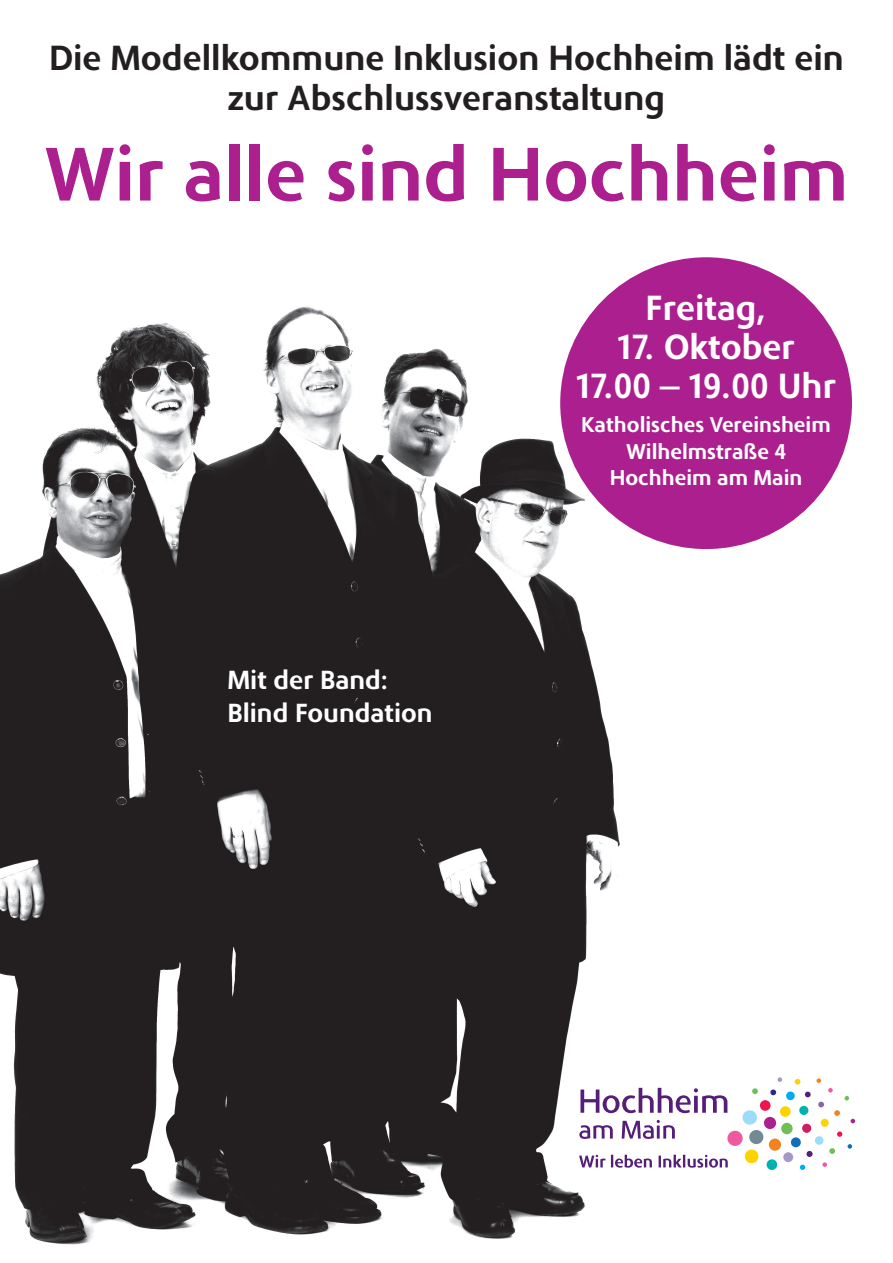
<style>
.page{position:relative;width:893px;height:1263px;background:#fff}
.page>*{position:absolute;margin:0;border:0;box-sizing:border-box;transform-origin:0 0}
.t1{font:700 78px "Phoenica STD";color:#ab208e}
.t2{font:700 36px/40.5px "Phoenica STD";color:#231f20;text-align:center}
.t3{font:700 36px/39px "Phoenica STD";color:#fff;text-align:center}
.t4{font:700 27px/32.4px "Phoenica STD";color:#fff}
.t5{font:700 22.05px/26.5px "Phoenica STD";color:#fff;text-align:center}
</style>
<div class="page">
<img style="left:0;top:264px;width:666px;height:981px">
<div style="left:560px;top:257px;width:292px;height:292px;background:#ab208e;border-radius:50%"></div>
<div style="left:806px;top:1151px;width:7px;height:6px;background:#541e79;border-radius:50%"></div>
<svg style="left:742px;top:1110px;width:15px;height:15px"></svg>
<div style="left:786px;top:1091px;width:9px;height:9px;background:#00aeef;border-radius:50%"></div>
<svg style="left:752px;top:1088px;width:6px;height:6px"></svg>
<div style="left:781px;top:1123px;width:12px;height:11px;background:#6fbf54;border-radius:50%"></div>
<div style="left:802px;top:1123px;width:9px;height:10px;background:#d01b65;border-radius:50%"></div>
<svg style="left:850px;top:1119px;width:5px;height:4px"></svg>
<div style="left:764px;top:1117px;width:12px;height:12px;background:#ab208e;border-radius:50%"></div>
<svg style="left:818px;top:1101px;width:6px;height:6px"></svg>
<svg style="left:805px;top:1091px;width:6px;height:6px"></svg>
<div style="left:799px;top:1106px;width:9px;height:9px;background:#00b2ad;border-radius:50%"></div>
<svg style="left:834px;top:1110px;width:6px;height:6px"></svg>
<svg style="left:816px;top:1078px;width:5px;height:5px"></svg>
<div style="left:791px;top:1137px;width:10px;height:10px;background:#0f6eb8;border-radius:50%"></div>
<div style="left:760px;top:1100px;width:11px;height:11px;background:#ed1450;border-radius:50%"></div>
<svg style="left:800px;top:1164px;width:5px;height:6px"></svg>
<svg style="left:795px;top:1079px;width:5px;height:6px"></svg>
<div style="left:745px;top:1149px;width:14px;height:14px;background:#fed304;border-radius:50%"></div>
<svg style="left:844px;top:1096px;width:5px;height:4px"></svg>
<div style="left:780px;top:1106px;width:11px;height:11px;background:#fed304;border-radius:50%"></div>
<div style="left:769px;top:1138px;width:12px;height:13px;background:#f58220;border-radius:50%"></div>
<svg style="left:777px;top:1077px;width:5px;height:5px"></svg>
<svg style="left:828px;top:1088px;width:5px;height:4px"></svg>
<div style="left:727px;top:1130px;width:16px;height:16px;background:#ef59a1;border-radius:50%"></div>
<svg style="left:815px;top:1131px;width:37px;height:23px"></svg>
<div style="left:821px;top:1119px;width:8px;height:8px;background:#fed304;border-radius:50%"></div>
<div style="left:766px;top:1159px;width:11px;height:11px;background:#00b2ad;border-radius:50%"></div>
<div style="left:783px;top:1152px;width:10px;height:10px;background:#a697c8;border-radius:50%"></div>
<svg style="left:770px;top:1089px;width:6px;height:6px"></svg>
<div style="left:749px;top:1130px;width:15px;height:14px;background:#738a95;border-radius:50%"></div>
<svg style="left:822px;top:1162px;width:5px;height:5px"></svg>
<svg style="left:579px;top:1155px;width:149px;height:13px"></svg>
<svg style="left:579px;top:1120px;width:96px;height:19px"></svg>
<svg style="left:580px;top:1088px;width:147px;height:25px"></svg>
<p class="t2" style="left:49px;top:38px;width:796px">Die Modellkommune Inklusion Hochheim lädt ein zur Abschlussveranstaltung</p>
<h1 class="t1" style="left:44px;top:133px;width:805px">Wir alle sind Hochheim</h1>
<p class="t4" style="left:227px;top:665px;width:207px">Mit der Band:<br>Blind Foundation</p>
<p class="t3" style="left:646px;top:290px;width:123px">Freitag,</p>
<p class="t3" style="left:576px;top:329px;width:261px">17. Oktober<br>17.00 – 19.00 Uhr</p>
<p class="t5" style="left:581px;top:412px;width:251px">Katholisches Vereinsheim<br>Wilhelmstraße 4<br>Hochheim am Main</p>
</div>
